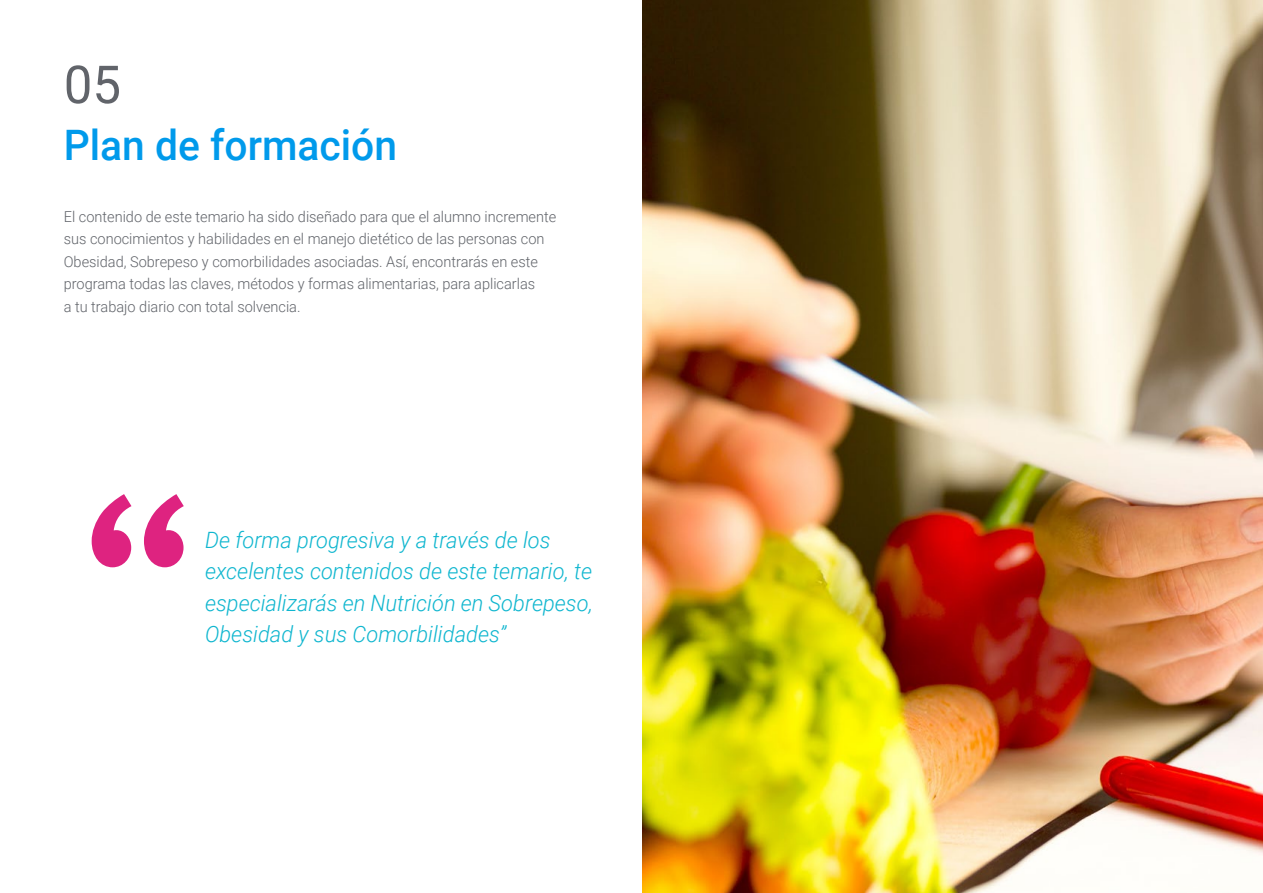
<style>
.page{position:relative;width:1263px;height:893px;background:#fff}
.page>*{position:absolute;margin:0;border:0;box-sizing:border-box;transform-origin:0 0}
.t1{font:52.5px "Roboto";color:#61646a}
.t2{font:500 42px "Roboto";color:#009aeb}
.t3{font:italic 300 22.5px/31.5px "Roboto";color:#0fb6cf}
.t4{font:300 15px/22.5px "Roboto";color:#61646a}
</style>
<div class="page">
<svg style="left:92px;top:494px;width:92px;height:73px"></svg>
<img style="left:642px;top:0;width:621px;height:893px">
<h1 class="t1" style="left:64px;top:48px;width:59px">05</h1>
<h2 class="t2" style="left:64px;top:115px;width:335px">Plan de formación</h2>
<p class="t4" style="left:64px;top:205px;width:494px">El contenido de este temario ha sido diseñado para que el alumno incremente sus conocimientos y habilidades en el manejo dietético de las personas con Obesidad, Sobrepeso y comorbilidades asociadas. Así, encontrarás en este programa todas las claves, métodos y formas alimentarias, para aplicarlas<br>a tu trabajo diario con total solvencia.</p>
<h3 class="t3" style="left:205px;top:523px;width:389px">De forma progresiva y a través de los excelentes contenidos de este temario, te especializarás en Nutrición en Sobrepeso, Obesidad y sus Comorbilidades”</h3>
</div>
